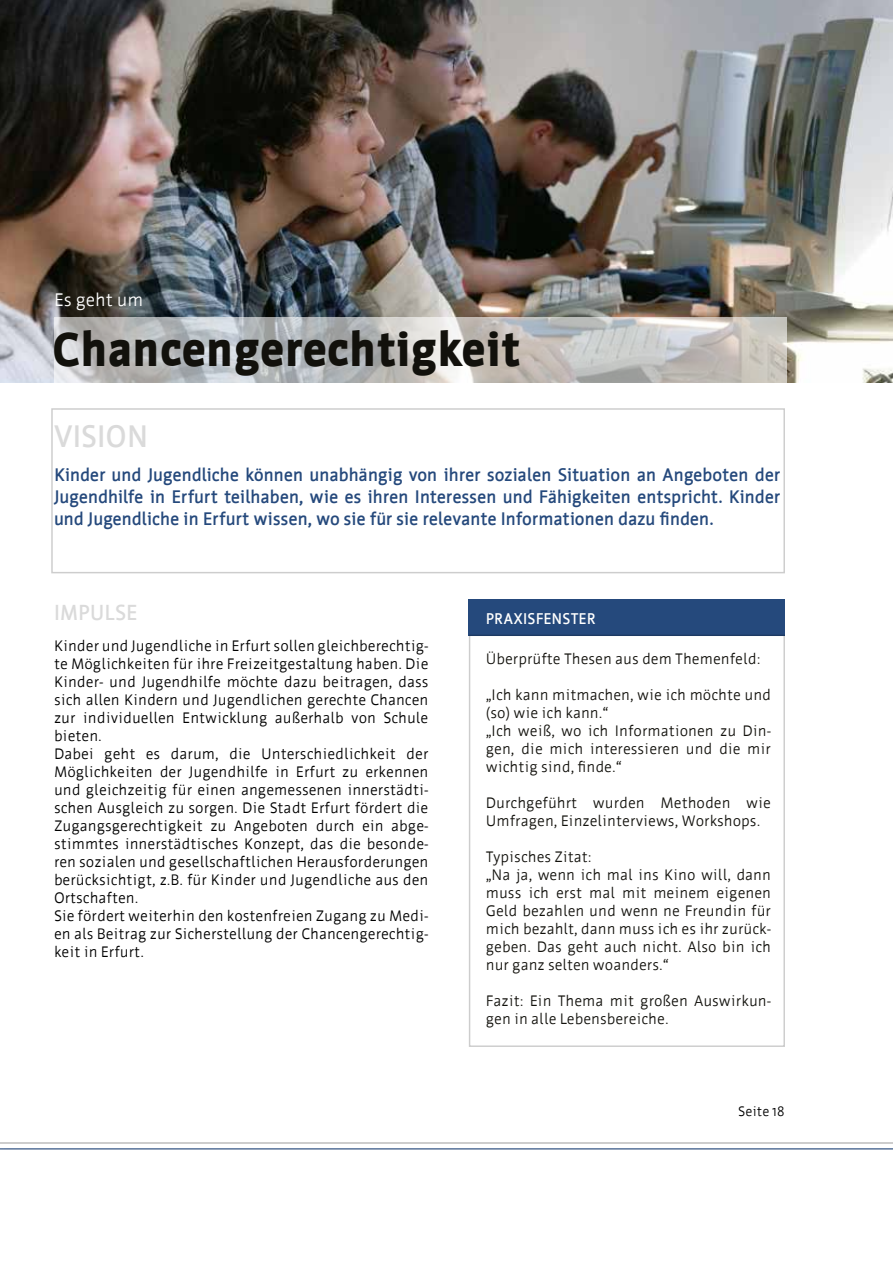
<style>
.page{position:relative;width:893px;height:1263px;background:#fff}
.page>*{position:absolute;margin:0;border:0;box-sizing:border-box;transform-origin:0 0}
.t1{font:900 48px "Werk";color:#12110c}
.t2{font:700 30.75px "Werk";letter-spacing:-.01em;color:#dadada}
.t3{font:700 21.6px "Werk";letter-spacing:-.01em;color:#dadada}
.t4{font:700 18px/21.6px "Werk";letter-spacing:-.02em;color:#25497c;text-align:justify}
.t5{font:18px "Werk";color:#fff}
.t6{font:700 15.3px "Werk";color:#fff}
.t7{font:15px/18px "Werk";color:#000}
.t8{font:15px/18px "Werk";color:#12110c}
.t9{font:13.5px "Werk";color:#000}
</style>
<div class="page">
<img style="left:0;top:0;width:893px;height:383px">
<svg style="left:54px;top:317px;width:733px;height:66px;background:#c1c1c0"></svg>
<div style="left:469px;top:600px;width:316px;height:36px;background:#25497c"></div>
<div style="left:0;top:1146px;width:893px;height:5px;background:#000;opacity:.2"></div>
<hr style="left:0;top:1140px;width:893px;height:4px;background:#000;opacity:.2">
<p class="t5" style="left:54px;top:289px;width:91px">Es geht um</p>
<h1 class="t1" style="left:52px;top:323px;width:470px">Chancengerechtigkeit</h1>
<h2 class="t2" style="left:54px;top:420px;width:96px">VISION</h2>
<p class="t4" style="left:54px;top:465px;width:728px">Kinder und Jugendliche können unabhängig von ihrer sozialen Situation an Angeboten der Jugendhilfe in Erfurt teilhaben, wie es ihren Interessen und Fähigkeiten entspricht. Kinder und Jugendliche in Erfurt wissen, wo sie für sie relevante Informationen dazu finden.</p>
<h3 class="t3" style="left:54px;top:601px;width:85px">IMPULSE</h3>
<p class="t7" style="left:54px;top:637px;width:376px">Kinder und Jugendliche in Erfurt sollen gleichberechtig&shy;te Möglichkeiten für ihre Freizeitgestaltung haben. Die Kinder- und Jugendhilfe möchte dazu beitragen, dass sich allen Kindern und Jugendlichen gerechte Chancen zur individuellen Entwicklung außerhalb von Schule bieten.<br>Dabei geht es darum, die Unterschiedlichkeit der Möglichkeiten der Jugendhilfe in Erfurt zu erkennen und gleichzeitig für einen angemessenen innerstädti&shy;schen Ausgleich zu sorgen. Die Stadt Erfurt fördert die Zugangsgerechtigkeit zu Angeboten durch ein abge&shy;stimmtes innerstädtisches Konzept, das die besonde&shy;ren sozialen und gesellschaftlichen Herausforderungen berücksichtigt, z.B. für Kinder und Jugendliche aus den Ortschaften.<br>Sie fördert weiterhin den kostenfreien Zugang zu Medi&shy;en als Beitrag zur Sicherstellung der Chancengerechtig&shy;keit in Erfurt.</p>
<p class="t6" style="left:486px;top:610px;width:111px">PRAXISFENSTER</p>
<p class="t8" style="left:486px;top:650px;width:276px">Überprüfte Thesen aus dem Themenfeld:</p>
<p class="t8" style="left:486px;top:686px;width:287px">„Ich kann mitmachen, wie ich möchte und (so) wie ich kann.“<br>„Ich weiß, wo ich Informationen zu Din&shy;gen, die mich interessieren und die mir wichtig sind, finde.“</p>
<p class="t8" style="left:486px;top:794px;width:287px">Durchgeführt wurden Methoden wie<br>Umfragen, Einzelinterviews, Workshops.</p>
<p class="t8" style="left:486px;top:848px;width:287px">Typisches Zitat:<br>„Na ja, wenn ich mal ins Kino will, dann muss ich erst mal mit meinem eigenen Geld bezahlen und wenn ne Freundin für mich bezahlt, dann muss ich es ihr zurück&shy;geben. Das geht auch nicht. Also bin ich nur ganz selten woanders.“</p>
<p class="t8" style="left:486px;top:992px;width:287px">Fazit: Ein Thema mit großen Auswirkun&shy;gen in alle Lebensbereiche.</p>
<p class="t9" style="left:738px;top:1103px;width:48px">Seite 18</p>
</div>
